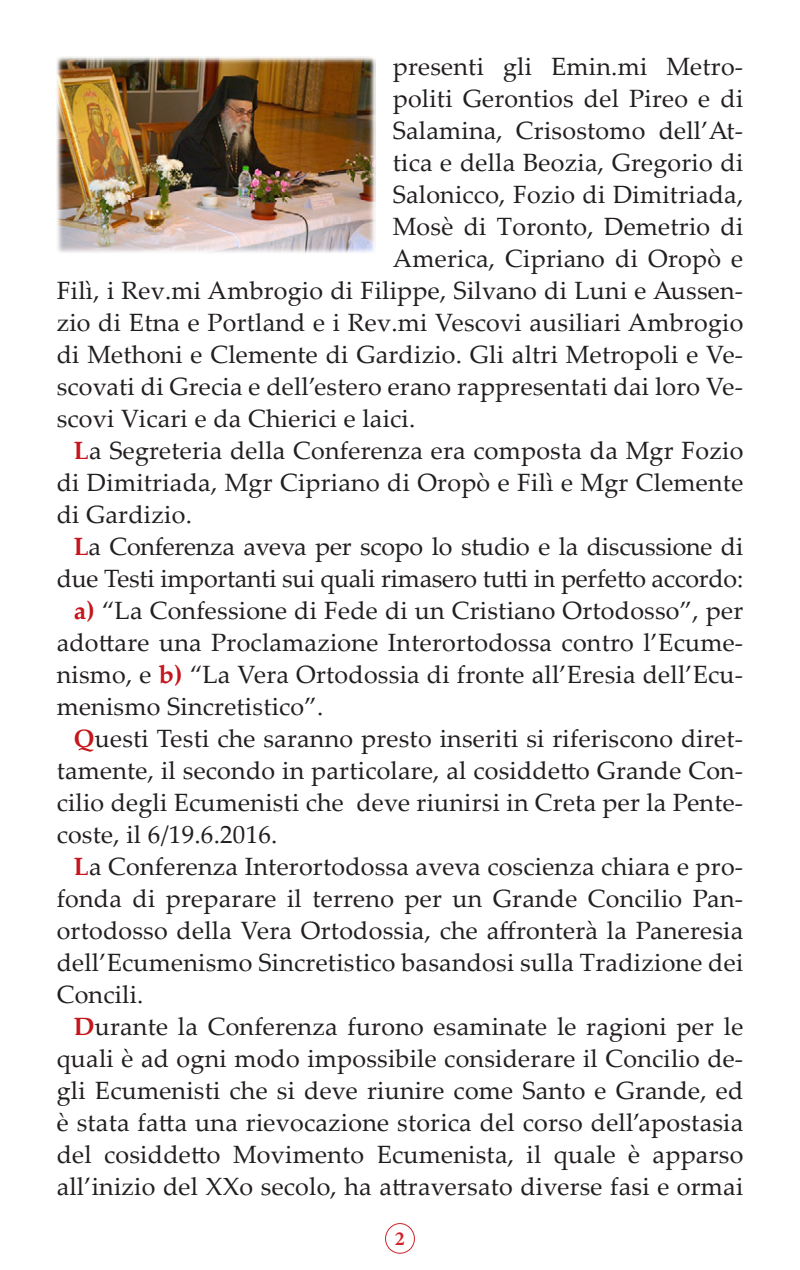
<style>
.page{position:relative;width:800px;height:1270px;background:#fff}
.page>*{position:absolute;margin:0;border:0;box-sizing:border-box;transform-origin:0 0}
.t1{font:25px/32px "Palatino Linotype";letter-spacing:.01em;color:#231f20;text-align:justify}
.t2{font:25px/32px "Palatino Linotype";letter-spacing:-.01em;color:#231f20;text-align:right}
.t3{font:700 20px "Minion Pro";color:#d1232a}
.s1{font-weight:700;color:#c4161c}
</style>
<div class="page">
<div style="left:385px;top:1223px;width:30px;height:31px;border:1px solid #d1232a;border-radius:50%"></div>
<img style="left:57px;top:57px;width:319px;height:196px">
<p class="t1" style="left:393px;top:50px;width:352px">presenti gli Emin.mi Metro-</p>
<p class="t1" style="left:393px;top:82px;width:352px">politi Gerontios del Pireo e di</p>
<p class="t1" style="left:393px;top:114px;width:352px">Salamina, Crisostomo dell’At-</p>
<p class="t1" style="left:393px;top:146px;width:352px">tica e della Beozia, Gregorio di</p>
<p class="t1" style="left:393px;top:178px;width:352px">Salonicco, Fozio di Dimitriada,</p>
<p class="t1" style="left:393px;top:210px;width:352px">Mosè di Toronto, Demetrio di</p>
<p class="t1" style="left:393px;top:242px;width:352px">America, Cipriano di Oropò e</p>
<p class="t1" style="left:57px;top:274px;width:688px">Filì, i Rev.mi Ambrogio di Filippe, Silvano di Luni e Aussen-</p>
<p class="t1" style="left:57px;top:306px;width:688px">zio di Etna e Portland e i Rev.mi Vescovi ausiliari Ambrogio</p>
<p class="t1" style="left:57px;top:338px;width:688px">di Methoni e Clemente di Gardizio. Gli altri Metropoli e Ve-</p>
<p class="t1" style="left:57px;top:370px;width:688px">scovati di Grecia e dell’estero erano rappresentati dai loro Ve-</p>
<p class="t1" style="left:57px;top:402px;width:360px">scovi Vicari e da Chierici e laici.</p>
<p class="t1" style="left:57px;top:434px;width:688px;text-indent:17px"><span class="s1">L</span>a Segreteria della Conferenza era composta da Mgr Fozio di Dimitriada, Mgr Cipriano di Oropò e Filì e Mgr Clemente di Gardizio.</p>
<p class="t2" style="left:57px;top:530px;width:688px"><span class="s1">L</span>a Conferenza aveva per scopo lo studio e la discussione di due Testi importanti sui quali rimasero tutti in perfetto accordo:</p>
<p class="t1" style="left:57px;top:594px;width:688px;text-indent:17px"><span class="s1">a)</span> “La Confessione di Fede di un Cristiano Ortodosso”, per adottare una Proclamazione Interortodossa contro l’Ecume&shy;nismo, e <span class="s1">b)</span> “La Vera Ortodossia di fronte all’Eresia dell’Ecu&shy;menismo Sincretistico”.</p>
<p class="t1" style="left:57px;top:722px;width:688px;text-indent:17px"><span class="s1">Q</span>uesti Testi che saranno presto inseriti si riferiscono diret&shy;tamente, il secondo in particolare, al cosiddetto Grande Con&shy;cilio degli Ecumenisti che deve riunirsi in Creta per la Pente&shy;coste, il 6/19.6.2016.</p>
<p class="t1" style="left:57px;top:850px;width:688px;text-indent:17px"><span class="s1">L</span>a Conferenza Interortodossa aveva coscienza chiara e pro&shy;fonda di preparare il terreno per un Grande Concilio Pan&shy;ortodosso della Vera Ortodossia, che affronterà la Paneresia dell’Ecumenismo Sincretistico basandosi sulla Tradizione dei Concili.</p>
<p class="t1" style="left:57px;top:1010px;width:688px;text-indent:17px"><span class="s1">D</span>urante la Conferenza furono esaminate le ragioni per le quali è ad ogni modo impossibile considerare il Concilio de&shy;gli Ecumenisti che si deve riunire come Santo e Grande, ed è stata fatta una rievocazione storica del corso dell’apostasia del cosiddetto Movimento Ecumenista, il quale è apparso all’inizio del XXo secolo, ha attraversato diverse fasi e ormai</p>
<p class="t3" style="left:395px;top:1225px;width:11px">2</p>
</div>
